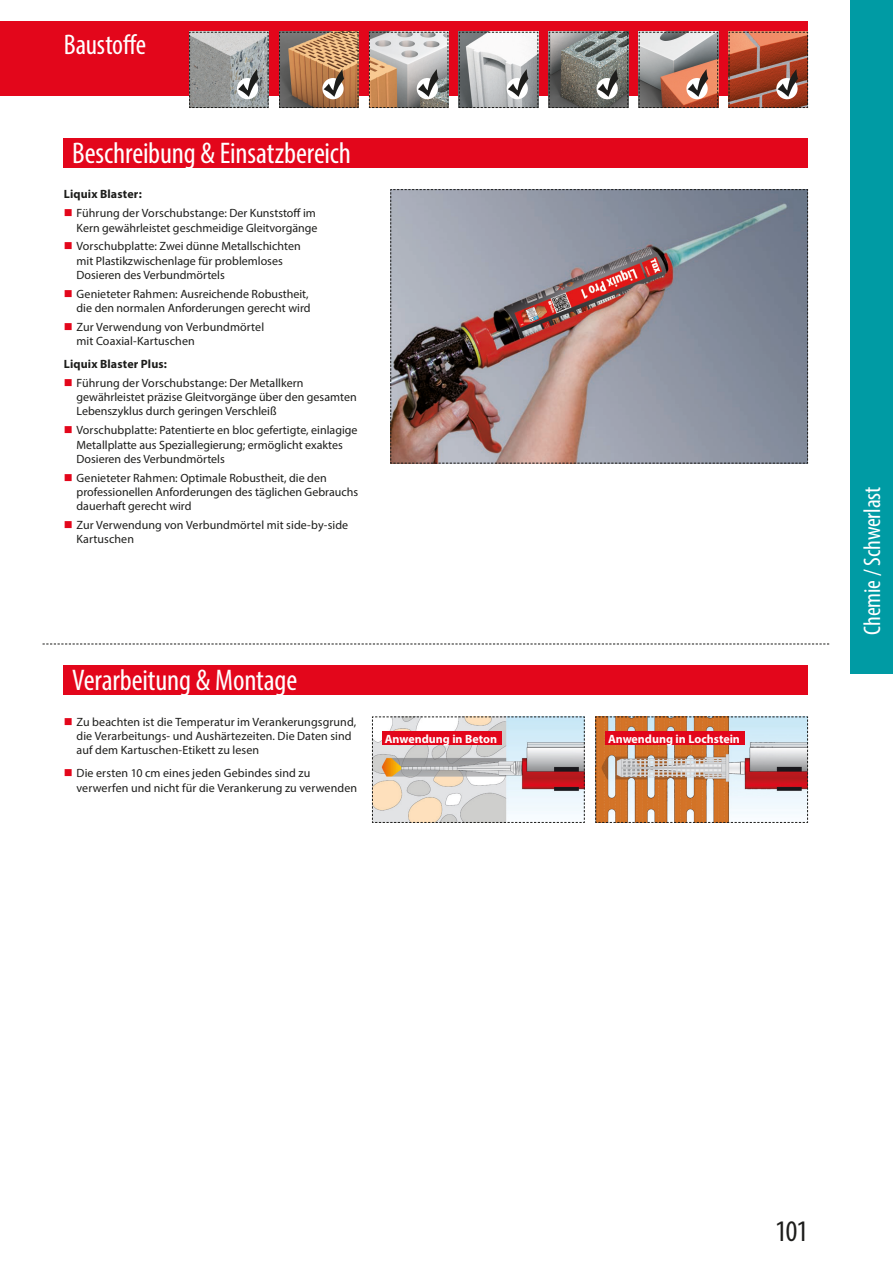
<style>
.page{position:relative;width:893px;height:1263px;background:#fff}
.page>*{position:absolute;margin:0;border:0;box-sizing:border-box;transform-origin:0 0}
.t1{font:condensed 30px "Myriad Pro";letter-spacing:-.005em;color:#fff}
.t2{font:condensed 30px "Myriad Pro";color:#1d1d1b}
.t3{font:condensed 28.5px "Myriad Pro";letter-spacing:-.005em;color:#fff}
.t4{font:condensed 24px "Myriad Pro";letter-spacing:-.005em;color:#fff}
.t5{font:12px/14.4px "Myriad Pro";color:#1d1d1b}
.t6{font:700 12px "Myriad Pro";color:#fff}
.t7{font:700 12px "Myriad Pro";letter-spacing:.015em;color:#1d1d1b}
.s1{color:#e3061b}
</style>
<div class="page">
<div style="left:0;top:21px;width:808px;height:75px;background:#e3061b"></div>
<div style="left:850px;top:0;width:43px;height:674px;background:#009ba4"></div>
<svg style="left:43px;top:644px;width:786px;height:1px"></svg>
<div style="left:64px;top:138px;width:744px;height:30px;background:#e3061b"></div>
<div style="left:64px;top:665px;width:744px;height:30px;background:#e3061b"></div>
<svg style="left:595px;top:716px;width:213px;height:107px;background:#cca78f"></svg>
<svg style="left:372px;top:716px;width:213px;height:107px"></svg>
<img style="left:390px;top:189px;width:418px;height:275px">
<div style="left:606px;top:731px;width:139px;height:14px;background:#e3061b"></div>
<div style="left:383px;top:731px;width:119px;height:14px;background:#e3061b"></div>
<svg style="left:638px;top:32px;width:80px;height:76px;background:#ae9288"></svg>
<svg style="left:189px;top:32px;width:80px;height:76px;background:#9fa1a1"></svg>
<svg style="left:279px;top:32px;width:80px;height:76px;background:#a57e5c"></svg>
<svg style="left:369px;top:32px;width:80px;height:76px;background:#b8aca0"></svg>
<svg style="left:459px;top:32px;width:80px;height:76px;background:#b8b9ba"></svg>
<svg style="left:548px;top:32px;width:80px;height:76px;background:#787a76"></svg>
<svg style="left:728px;top:32px;width:80px;height:76px;background:#a5543d"></svg>
<h2 class="t3" style="left:64px;top:28px;width:84px">Baustoffe</h2>
<h2 class="t3" style="left:123px;top:28px;width:43px">f &amp;</h2>
<h1 class="t1" style="left:72px;top:135px;width:280px">Beschreibung &amp; Einsatzbereich</h1>
<p class="t7" style="left:64px;top:187px;width:80px">Liquix Blaster:</p>
<p class="t5" style="left:64px;top:206px;width:255px;text-align:right"><span class="s1">■</span> Führung der Vorschubstange: Der Kunststoff im<br>Kern gewährleistet geschmeidige Gleitvorgänge</p>
<p class="t5" style="left:77px;top:239px;width:226px;text-indent:-13px"><span class="s1">■</span> Vorschubplatte: Zwei dünne Metallschichten mit Plastikzwischenlage für problemloses<br>Dosieren des Verbundmörtels</p>
<p class="t5" style="left:64px;top:286px;width:248px;text-align:right"><span class="s1">■</span> Genieteter Rahmen: Ausreichende Robustheit, die den normalen Anforderungen gerecht wird</p>
<p class="t5" style="left:77px;top:319px;width:189px;text-indent:-13px"><span class="s1">■</span> Zur Verwendung von Verbundmörtel mit Coaxial-Kartuschen</p>
<p class="t7" style="left:64px;top:356px;width:105px">Liquix Blaster Plus:</p>
<p class="t5" style="left:77px;top:375px;width:282px;text-indent:-13px"><span class="s1">■</span> Führung der Vorschubstange: Der Metallkern gewährleistet präzise Gleitvorgänge über den gesamten<br>Lebenszyklus durch geringen Verschleiß</p>
<p class="t5" style="left:77px;top:423px;width:282px;text-indent:-13px"><span class="s1">■</span> Vorschubplatte: Patentierte en bloc gefertigte, einlagige<br>Metallplatte aus Speziallegierung; ermöglicht exaktes<br>Dosieren des Verbundmörtels</p>
<p class="t5" style="left:77px;top:470px;width:283px;text-indent:-13px"><span class="s1">■</span> Genieteter Rahmen: Optimale Robustheit, die den professionellen Anforderungen des täglichen Gebrauchs dauerhaft gerecht wird</p>
<p class="t5" style="left:77px;top:518px;width:273px;text-indent:-13px"><span class="s1">■</span> Zur Verwendung von Verbundmörtel mit side-by-side<br>Kartuschen</p>
<h1 class="t1" style="left:72px;top:662px;width:226px">Verarbeitung &amp; Montage</h1>
<p class="t5" style="left:77px;top:714px;width:281px;text-indent:-13px"><span class="s1">■</span> Zu beachten ist die Temperatur im Verankerungsgrund, die Verarbeitungs- und Aushärtezeiten. Die Daten sind auf dem Kartuschen-Etikett zu lesen</p>
<p class="t5" style="left:77px;top:766px;width:282px;text-indent:-13px"><span class="s1">■</span> Die ersten 10 cm eines jeden Gebindes sind zu verwerfen und nicht für die Verankerung zu verwenden</p>
<p class="t6" style="left:385px;top:731px;width:114px">Anwendung in Beton</p>
<p class="t6" style="left:608px;top:731px;width:133px">Anwendung in Lochstein</p>
<h3 class="t4" style="left:858px;top:634px;width:150px;rotate:-90deg">Chemie / Schwerlast</h3>
<h1 class="t2" style="left:775px;top:1213px;width:34px">101</h1>
</div>
